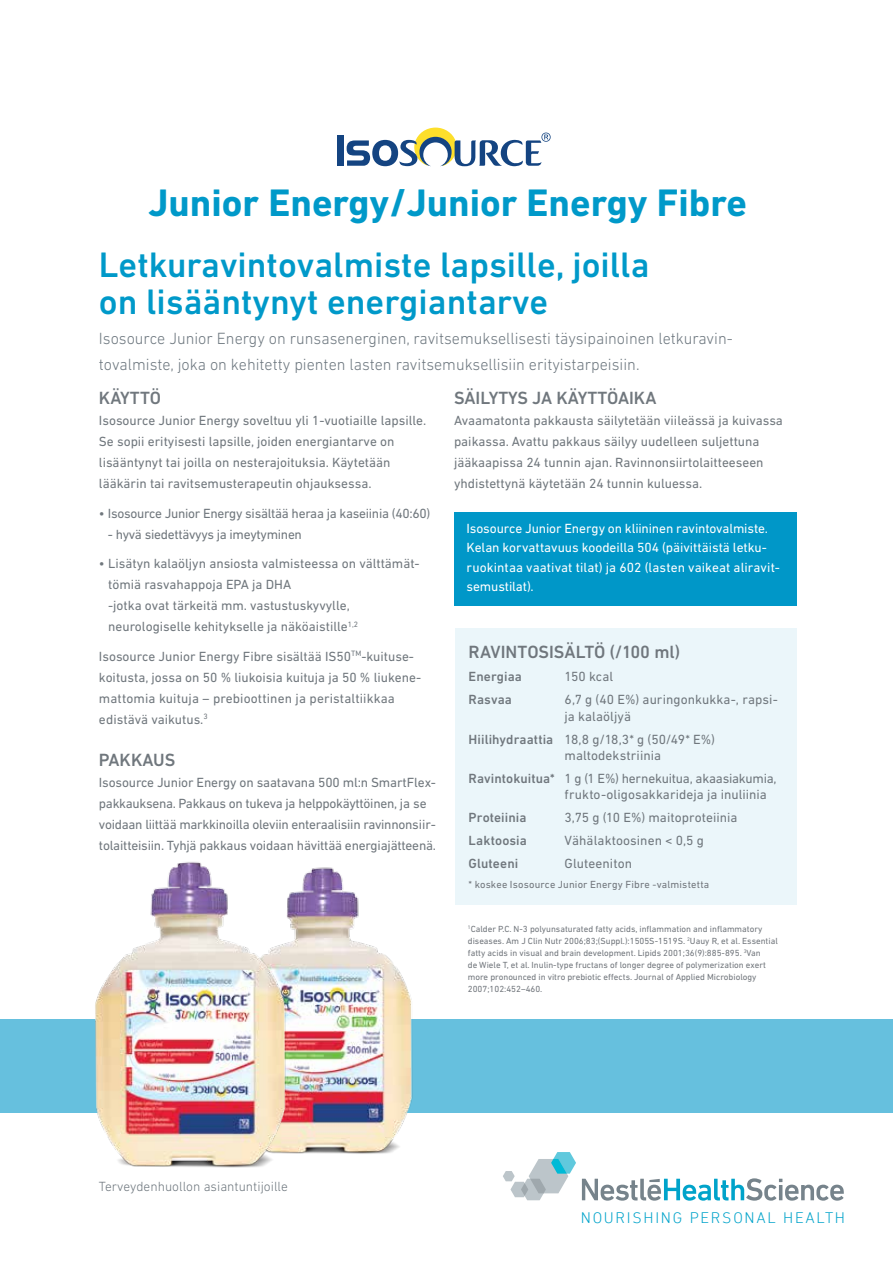
<style>
.page{position:relative;width:893px;height:1263px;background:#fff}
.page>*{position:absolute;margin:0;border:0;box-sizing:border-box;transform-origin:0 0}
.t1{font:700 39px "DIN Next LT Pro";color:#0099c9}
.t2{font:500 36px/37.5px "DIN Next LT Pro";color:#0099c9}
.t3{font:500 18px "DIN Next LT Pro";color:#70777d}
.t4{font:300 16.5px/25.5px "DIN Next LT Pro";color:#6d777f}
.t5{font:300 15.6px "DIN Next LT Pro";letter-spacing:.11em;color:#00a3ca}
.t6{font:13.5px/21px "DIN Next LT Pro";color:#70777d}
.t7{font:13.5px/21px "DIN Next LT Pro";letter-spacing:-.02em;color:#70777d}
.t8{font:13.5px/19.5px "DIN Next LT Pro";letter-spacing:-.005em;color:#fff}
.t9{font:500 13.5px "DIN Next LT Pro";letter-spacing:.005em;color:#70777d}
.t10{font:300 13.5px "DIN Next LT Pro";color:#6d767d}
.t11{font:10.5px "DIN Next LT Pro";letter-spacing:.015em;color:#71767c}
.t12{font:9px/12px "DIN Next LT Pro";color:#71767c}
.s1{font-weight:500}
</style>
<div class="page">
<div style="left:0;top:1019px;width:893px;height:94px;background:#66c0de"></div>
<img style="left:294px;top:867px;width:119px;height:287px">
<svg style="left:582px;top:1178px;width:262px;height:23px"></svg>
<svg style="left:503px;top:1152px;width:73px;height:48px"></svg>
<div style="left:455px;top:628px;width:341px;height:277px;background:#ebf6fa"></div>
<img style="left:95px;top:862px;width:199px;height:306px">
<div style="left:455px;top:512px;width:342px;height:93px;background:#0097c8"></div>
<div style="left:337px;top:135px;width:7px;height:31px;background:#144481"></div>
<svg style="left:347px;top:128px;width:204px;height:38px"></svg>
<h1 class="t1" style="left:148px;top:180px;width:600px">Junior Energy/Junior Energy Fibre</h1>
<h2 class="t2" style="left:99px;top:246px;width:552px">Letkuravintovalmiste lapsille, joilla on lisääntynyt energiantarve</h2>
<p class="t4" style="left:99px;top:325px;width:635px">Isosource Junior Energy on runsasenerginen, ravitsemuksellisesti täysipainoinen letkuravin&shy;tovalmiste, joka on kehitetty pienten lasten ravitsemuksellisiin erityistarpeisiin.</p>
<h3 class="t3" style="left:99px;top:387px;width:64px">KÄYTTÖ</h3>
<p class="t6" style="left:99px;top:410px;width:329px">Isosource Junior Energy soveltuu yli 1-vuotiaille lapsille.<br>Se sopii erityisesti lapsille, joiden energiantarve on lisääntynyt tai joilla on nesterajoituksia. Käytetään lääkärin tai ravitsemusterapeutin ohjauksessa.</p>
<p class="t7" style="left:99px;top:502px;width:333px">• Isosource Junior Energy sisältää heraa ja kaseiinia (40:60)</p>
<p class="t7" style="left:108px;top:523px;width:196px">- hyvä siedettävyys ja imeytyminen</p>
<p class="t6" style="left:108px;top:553px;width:313px;text-indent:-9px">• Lisätyn kalaöljyn ansiosta valmisteessa on välttämät&shy;tömiä rasvahappoja EPA ja DHA<br>-jotka ovat tärkeitä mm. vastustuskyvylle, neurologiselle kehitykselle ja näköaistille<sup>1,2</sup></p>
<p class="t6" style="left:99px;top:645px;width:324px">Isosource Junior Energy Fibre sisältää IS50<sup>TM</sup>-kuituse&shy;koitusta, jossa on 50 % liukoisia kuituja ja 50 % liukene&shy;mattomia kuituja – prebioottinen ja peristaltiikkaa edistävä vaikutus.<sup>3</sup></p>
<h3 class="t3" style="left:99px;top:749px;width:78px">PAKKAUS</h3>
<p class="t7" style="left:99px;top:771px;width:339px">Isosource Junior Energy on saatavana 500 ml:n SmartFlex&shy;pakkauksena. Pakkaus on tukeva ja helppokäyttöinen, ja se voidaan liittää markkinoilla oleviin enteraalisiin ravinnonsiir&shy;tolaitteisiin. Tyhjä pakkaus voidaan hävittää energiajätteenä.</p>
<h3 class="t3" style="left:454px;top:387px;width:204px">SÄILYTYS JA KÄYTTÖAIKA</h3>
<p class="t6" style="left:454px;top:410px;width:330px">Avaamatonta pakkausta säilytetään viileässä ja kuivassa paikassa. Avattu pakkaus säilyy uudelleen suljettuna jääkaapissa 24 tunnin ajan. Ravinnonsiirtolaitteeseen yhdistettynä käytetään 24 tunnin kuluessa.</p>
<p class="t8" style="left:467px;top:518px;width:315px">Isosource Junior Energy on kliininen ravintovalmiste.<br>Kelan korvattavuus koodeilla 504 (päivittäistä letku&shy;ruokintaa vaativat tilat) ja 602 (lasten vaikeat aliravit&shy;semustilat).</p>
<h3 class="t3" style="left:469px;top:641px;width:213px">RAVINTOSISÄLTÖ (/100 ml)</h3>
<p class="t9" style="left:469px;top:669px;width:55px">Energiaa</p>
<p class="t6" style="left:565px;top:666px;width:50px">150 kcal</p>
<p class="t9" style="left:469px;top:692px;width:45px">Rasvaa</p>
<p class="t6" style="left:565px;top:691px;width:215px;line-height:16.5px">6,7 g (40 E%) auringonkukka-, rapsi&shy;ja kalaöljyä</p>
<p class="t6" style="left:565px;top:730px;width:152px;line-height:16.5px;text-indent:-96px"><span class="s1">Hiilihydraattia</span> 18,8 g/18,3* g (50/49* E%) maltodekstriinia</p>
<p class="t6" style="left:565px;top:770px;width:214px;line-height:16.5px;text-indent:-96px"><span class="s1">Ravintokuitua*</span> 1 g (1 E%) hernekuitua, akaasiakumia, frukto-oligosakkarideja ja inuliinia</p>
<p class="t9" style="left:469px;top:810px;width:59px">Proteiinia</p>
<p class="t6" style="left:565px;top:807px;width:174px">3,75 g (10 E%) maitoproteiinia</p>
<p class="t9" style="left:469px;top:833px;width:60px">Laktoosia</p>
<p class="t6" style="left:565px;top:830px;width:141px">Vähälaktoosinen &lt; 0,5 g</p>
<p class="t9" style="left:469px;top:856px;width:51px">Gluteeni</p>
<p class="t6" style="left:565px;top:853px;width:69px">Gluteeniton</p>
<p class="t11" style="left:469px;top:878px;width:242px">* koskee Isosource Junior Energy Fibre -valmistetta</p>
<p class="t12" style="left:468px;top:923px;width:311px"><sup>1</sup>Calder P.C. N-3 polyunsaturated fatty acids, inflammation and inflammatory diseases. Am J Clin Nutr 2006;83;(Suppl.):1505S-1519S. <sup>2</sup>Uauy R, et al. Essential fatty acids in visual and brain development. Lipids 2001;36(9):885-895. <sup>3</sup>Van<br>de Wiele T, et al. Inulin-type fructans of longer degree of polymerization exert more pronounced in vitro prebiotic effects. Journal of Applied Microbiology 2007;102:452–460.</p>
<p class="t10" style="left:99px;top:1178px;width:190px">Terveydenhuollon asiantuntijoille</p>
<p class="t5" style="left:581px;top:1208px;width:266px">NOURISHING PERSONAL HEALTH</p>
</div>
